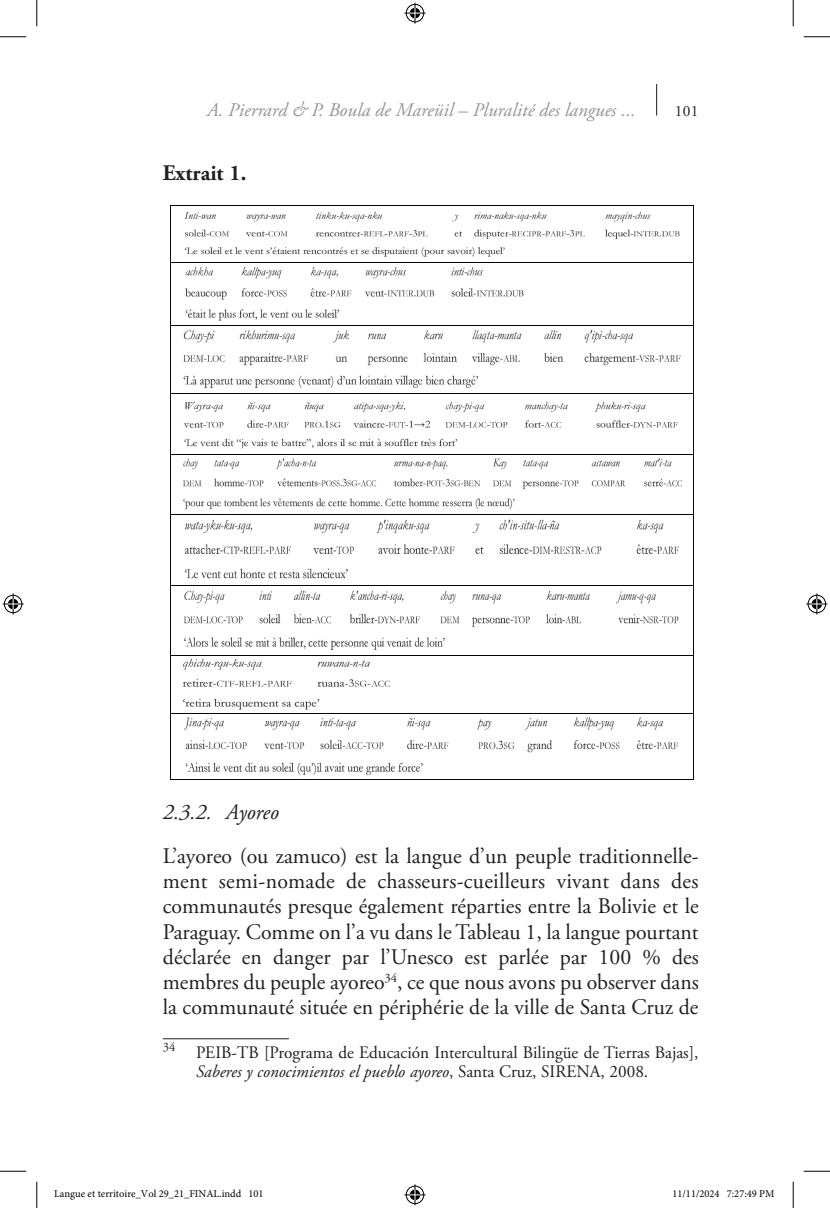
<style>
.page{position:relative;width:830px;height:1208px;background:#fff}
.page>*{position:absolute;margin:0;border:0;box-sizing:border-box;transform-origin:0 0}
.t1{font:22.22px/25.2px "Adobe Garamond Pro";color:#231f20;text-align:justify}
.t2{font:italic 22.22px "Adobe Garamond Pro";color:#231f20}
.t3{font:700 22.22px "Adobe Garamond Pro";color:#231f20}
.t4{font:italic 19.25px "Adobe Garamond Pro";color:#939598}
.t5{font:17.5px/19.2px "Adobe Garamond Pro";letter-spacing:-.005em;color:#231f20}
.t6{font:15.75px "Adobe Garamond Pro";color:#231f20}
.t7{font:10.5px "Minion Pro";color:#000}
.s1{font-style:italic}
</style>
<div class="page">
<hr style="left:656px;top:84px;width:1px;height:32px;background:#231f20">
<img style="left:184px;top:211px;width:496px;height:46px">
<hr style="left:171px;top:205px;width:522px;height:1px;background:#050504">
<hr style="left:170px;top:205px;width:1px;height:57px;background:#050504">
<hr style="left:693px;top:205px;width:1px;height:57px;background:#050504">
<img style="left:185px;top:267px;width:339px;height:54px">
<hr style="left:171px;top:262px;width:522px;height:1px;background:#050504">
<hr style="left:170px;top:263px;width:1px;height:62px;background:#050504">
<hr style="left:693px;top:263px;width:1px;height:62px;background:#050504">
<img style="left:183px;top:330px;width:498px;height:58px">
<hr style="left:171px;top:325px;width:522px;height:1px;background:#050504">
<hr style="left:170px;top:325px;width:1px;height:68px;background:#050504">
<hr style="left:693px;top:325px;width:1px;height:68px;background:#050504">
<img style="left:183px;top:401px;width:495px;height:48px">
<hr style="left:171px;top:393px;width:522px;height:1px;background:#050504">
<hr style="left:170px;top:394px;width:1px;height:60px;background:#050504">
<hr style="left:693px;top:394px;width:1px;height:60px;background:#050504">
<img style="left:179px;top:458px;width:505px;height:192px">
<hr style="left:171px;top:454px;width:522px;height:1px;background:#050504">
<hr style="left:170px;top:454px;width:1px;height:59px;background:#050504">
<hr style="left:693px;top:454px;width:1px;height:59px;background:#050504">
<hr style="left:171px;top:513px;width:522px;height:1px;background:#050504">
<hr style="left:170px;top:514px;width:1px;height:71px;background:#050504">
<hr style="left:693px;top:514px;width:1px;height:71px;background:#050504">
<hr style="left:171px;top:585px;width:522px;height:1px;background:#050504">
<hr style="left:170px;top:586px;width:1px;height:69px;background:#050504">
<hr style="left:693px;top:586px;width:1px;height:69px;background:#050504">
<img style="left:182px;top:658px;width:208px;height:52px">
<hr style="left:171px;top:655px;width:522px;height:1px;background:#050504">
<hr style="left:170px;top:656px;width:1px;height:56px;background:#050504">
<hr style="left:693px;top:656px;width:1px;height:56px;background:#050504">
<img style="left:179px;top:713px;width:505px;height:62px">
<hr style="left:171px;top:712px;width:522px;height:1px;background:#050504">
<hr style="left:170px;top:713px;width:1px;height:66px;background:#050504">
<hr style="left:171px;top:779px;width:522px;height:1px;background:#050504">
<hr style="left:693px;top:713px;width:1px;height:66px;background:#050504">
<hr style="left:163px;top:1038px;width:126px;height:1px;background:#231f20">
<svg style="left:0;top:36px;width:26px;height:1px"></svg>
<svg style="left:803px;top:36px;width:27px;height:1px"></svg>
<svg style="left:0;top:1170px;width:26px;height:1px"></svg>
<svg style="left:803px;top:1170px;width:27px;height:1px"></svg>
<svg style="left:36px;top:0;width:1px;height:26px"></svg>
<svg style="left:36px;top:1181px;width:1px;height:27px"></svg>
<svg style="left:792px;top:0;width:1px;height:26px"></svg>
<svg style="left:792px;top:1181px;width:1px;height:27px"></svg>
<svg style="left:404px;top:3px;width:21px;height:21px"></svg>
<svg style="left:404px;top:1184px;width:21px;height:21px"></svg>
<svg style="left:3px;top:593px;width:21px;height:21px"></svg>
<svg style="left:806px;top:593px;width:21px;height:21px"></svg>
<p class="t4" style="left:207px;top:98px;width:430px">A. Pierrard &amp; P. Boula de Mareüil – Pluralité des langues ...</p>
<p class="t6" style="left:674px;top:101px;width:25px">101</p>
<p class="t3" style="left:163px;top:159px;width:85px">Extrait 1.</p>
<p class="t2" style="left:163px;top:798px;width:118px">2.3.2. Ayoreo</p>
<p class="t1" style="left:163px;top:844px;width:537px">L’ayoreo (ou zamuco) est la langue d’un peuple traditionnelle&shy;ment semi-nomade de chasseurs-cueilleurs vivant dans des communautés presque également réparties entre la Bolivie et le Paraguay. Comme on l’a vu dans le Tableau 1, la langue pourtant déclarée en danger par l’Unesco est parlée par 100 % des membres du peuple ayoreo<sup>34</sup>, ce que nous avons pu observer dans la communauté située en périphérie de la ville de Santa Cruz de</p>
<p class="t5" style="left:196px;top:1043px;width:504px;text-indent:-33px"><sup>34</sup> PEIB-TB [Programa de Educación Intercultural Bilingüe de Tierras Bajas],<br><span class="s1">Saberes y conocimientos el pueblo ayoreo</span>, Santa Cruz, SIRENA, 2008.</p>
<p class="t7" style="left:54px;top:1187px;width:211px">Langue et territoire_Vol 29_21_FINAL.indd 101</p>
<p class="t7" style="left:672px;top:1187px;width:104px">11/11/2024 7:27:49 PM</p>
</div>
